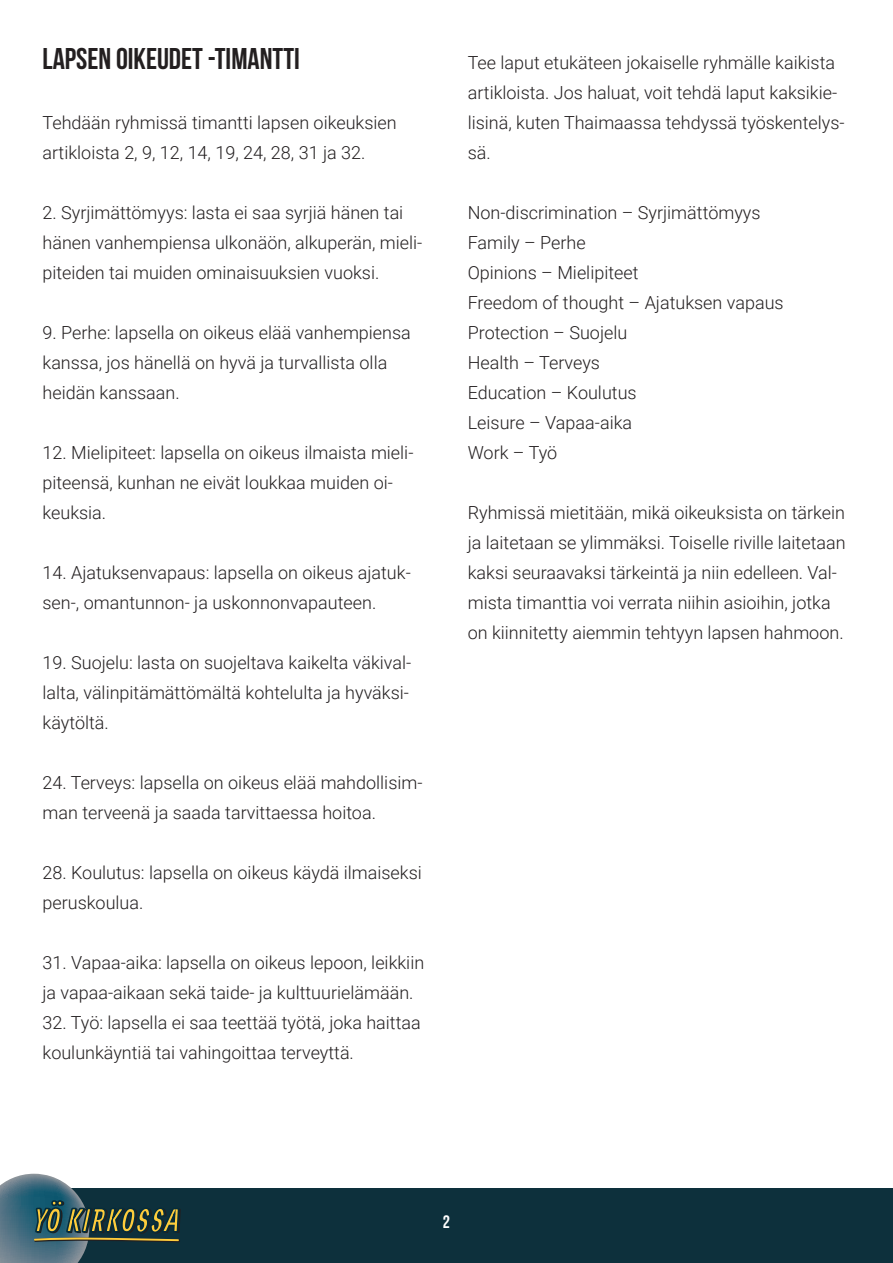
<style>
.page{position:relative;width:893px;height:1263px;background:#fff}
.page>*{position:absolute;margin:0;border:0;box-sizing:border-box;transform-origin:0 0}
.VÄLIOTSIKKO_taso_1{font:30px "Bebas Neue";color:#231f20}
.LEIPÄTEKSTI{font:300 18px/30px "Roboto";color:#231f20}
.t1{font:18px "Bebas Neue";color:#fff}
</style>
<div class="page">
<div style="left:0;top:1188px;width:893px;height:75px;background:#0d303c"></div>
<svg style="left:0;top:1173px;width:181px;height:90px"></svg>
<p class="VÄLIOTSIKKO_taso_1" style="left:43px;top:42px;width:259px">LAPSEN OIKEUDET -TIMANTTI</p>
<p class="LEIPÄTEKSTI" style="left:43px;top:107px;width:356px">Tehdään ryhmissä timantti lapsen oikeuksien artikloista 2, 9, 12, 14, 19, 24, 28, 31 ja 32.</p>
<p class="LEIPÄTEKSTI" style="left:43px;top:197px;width:381px">2. Syrjimättömyys: lasta ei saa syrjiä hänen tai hänen vanhempiensa ulkonäön, alkuperän, mieli&shy;piteiden tai muiden ominaisuuksien vuoksi.</p>
<p class="LEIPÄTEKSTI" style="left:43px;top:317px;width:370px">9. Perhe: lapsella on oikeus elää vanhempiensa kanssa, jos hänellä on hyvä ja turvallista olla heidän kanssaan.</p>
<p class="LEIPÄTEKSTI" style="left:43px;top:437px;width:372px">12. Mielipiteet: lapsella on oikeus ilmaista mieli&shy;piteensä, kunhan ne eivät loukkaa muiden oi&shy;keuksia.</p>
<p class="LEIPÄTEKSTI" style="left:43px;top:557px;width:370px">14. Ajatuksenvapaus: lapsella on oikeus ajatuk&shy;sen-, omantunnon- ja uskonnonvapauteen.</p>
<p class="LEIPÄTEKSTI" style="left:43px;top:647px;width:370px">19. Suojelu: lasta on suojeltava kaikelta väkival&shy;lalta, välinpitämättömältä kohtelulta ja hyväksi&shy;käytöltä.</p>
<p class="LEIPÄTEKSTI" style="left:43px;top:767px;width:382px">24. Terveys: lapsella on oikeus elää mahdollisim&shy;man terveenä ja saada tarvittaessa hoitoa.</p>
<p class="LEIPÄTEKSTI" style="left:43px;top:857px;width:381px">28. Koulutus: lapsella on oikeus käydä ilmaiseksi peruskoulua.</p>
<p class="LEIPÄTEKSTI" style="left:43px;top:947px;width:383px">31. Vapaa-aika: lapsella on oikeus lepoon, leikkiin ja vapaa-aikaan sekä taide- ja kulttuurielämään.</p>
<p class="LEIPÄTEKSTI" style="left:43px;top:1007px;width:380px">32. Työ: lapsella ei saa teettää työtä, joka haittaa koulunkäyntiä tai vahingoittaa terveyttä.</p>
<p class="LEIPÄTEKSTI" style="left:468px;top:47px;width:378px">Tee laput etukäteen jokaiselle ryhmälle kaikista artikloista. Jos haluat, voit tehdä laput kaksikie&shy;lisinä, kuten Thaimaassa tehdyssä työskentelys&shy;sä.</p>
<p class="LEIPÄTEKSTI" style="left:468px;top:197px;width:294px">Non-discrimination – Syrjimättömyys</p>
<p class="LEIPÄTEKSTI" style="left:468px;top:227px;width:120px">Family – Perhe</p>
<p class="LEIPÄTEKSTI" style="left:468px;top:257px;width:172px">Opinions – Mielipiteet</p>
<p class="LEIPÄTEKSTI" style="left:468px;top:287px;width:317px">Freedom of thought – Ajatuksen vapaus</p>
<p class="LEIPÄTEKSTI" style="left:468px;top:317px;width:161px">Protection – Suojelu</p>
<p class="LEIPÄTEKSTI" style="left:468px;top:347px;width:134px">Health – Terveys</p>
<p class="LEIPÄTEKSTI" style="left:468px;top:377px;width:170px">Education – Koulutus</p>
<p class="LEIPÄTEKSTI" style="left:468px;top:407px;width:166px">Leisure – Vapaa-aika</p>
<p class="LEIPÄTEKSTI" style="left:468px;top:437px;width:91px">Work – Työ</p>
<p class="LEIPÄTEKSTI" style="left:468px;top:497px;width:379px">Ryhmissä mietitään, mikä oikeuksista on tärkein ja laitetaan se ylimmäksi. Toiselle riville laitetaan kaksi seuraavaksi tärkeintä ja niin edelleen. Val&shy;mista timanttia voi verrata niihin asioihin, jotka on kiinnitetty aiemmin tehtyyn lapsen hahmoon.</p>
<p class="t1" style="left:443px;top:1211px;width:9px">2</p>
</div>
